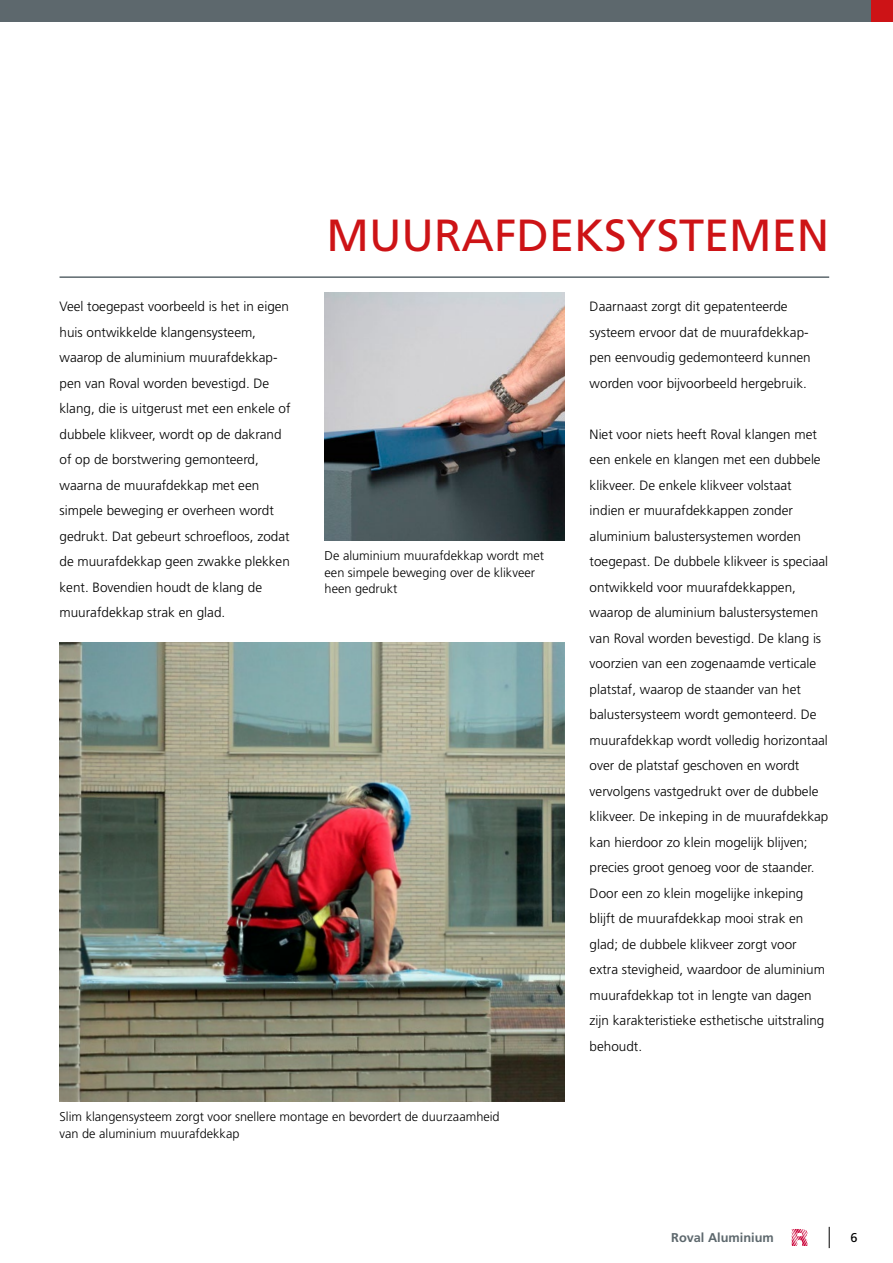
<style>
.page{position:relative;width:893px;height:1263px;background:#fff}
.page>*{position:absolute;margin:0;border:0;box-sizing:border-box;transform-origin:0 0}
.t1{font:45px "Frutiger LT Std";color:#cd1316}
.t2{font:300 13.5px/25.5px "Frutiger";color:#000}
.t3{font:300 12.75px/16.5px "Frutiger LT Std";color:#000}
.t4{font:700 12.75px "Frutiger LT Std";color:#5d686d}
.t5{font:12.75px "Frutiger";color:#000}
</style>
<div class="page">
<hr style="left:60px;top:276px;width:769px;height:2px;background:#5d686d">
<img style="left:325px;top:292px;width:239px;height:249px">
<img style="left:60px;top:643px;width:504px;height:458px">
<div style="left:0;top:0;width:893px;height:21px;background:#5d686d"></div>
<div style="left:872px;top:0;width:21px;height:21px;background:#cd1316"></div>
<svg style="left:792px;top:1229px;width:16px;height:17px"></svg>
<svg style="left:829px;top:1227px;width:1px;height:21px"></svg>
<h1 class="t1" style="left:327px;top:209px;width:504px">M UURAFDEKSYSTEMEN</h1>
<p class="t2" style="left:60px;top:294px;width:233px">Veel toegepast voorbeeld is het in eigen huis ontwikkelde klangensysteem, waarop de aluminium muurafdekkap&shy;pen van Roval worden bevestigd. De klang, die is uitgerust met een enkele of dubbele klikveer, wordt op de dakrand of op de borstwering gemonteerd, waarna de muurafdekkap met een simpele beweging er overheen wordt gedrukt. Dat gebeurt schroefloos, zodat de muurafdekkap geen zwakke plekken kent. Bovendien houdt de klang de muurafdekkap strak en glad.</p>
<p class="t2" style="left:590px;top:294px;width:223px">Daarnaast zorgt dit gepatenteerde systeem ervoor dat de muurafdekkap&shy;pen eenvoudig gedemonteerd kunnen worden voor bijvoorbeeld hergebruik.</p>
<p class="t2" style="left:590px;top:421px;width:240px">Niet voor niets heeft Roval klangen met een enkele en klangen met een dubbele klikveer. De enkele klikveer volstaat indien er muurafdekkappen zonder aluminium balustersystemen worden toegepast. De dubbele klikveer is speciaal ontwikkeld voor muurafdekkappen, waarop de aluminium balustersystemen van Roval worden bevestigd. De klang is voorzien van een zogenaamde verticale platstaf, waarop de staander van het balustersysteem wordt gemonteerd. De muurafdekkap wordt volledig horizontaal over de platstaf geschoven en wordt vervolgens vastgedrukt over de dubbele klikveer. De inkeping in de muurafdekkap kan hierdoor zo klein mogelijk blijven; precies groot genoeg voor de staander.<br>Door een zo klein mogelijke inkeping blijft de muurafdekkap mooi strak en glad; de dubbele klikveer zorgt voor extra stevigheid, waardoor de aluminium muurafdekkap tot in lengte van dagen zijn karakteristieke esthetische uitstraling behoudt.</p>
<p class="t3" style="left:325px;top:548px;width:221px">De aluminium muurafdekkap wordt met een simpele beweging over de klikveer heen gedrukt</p>
<p class="t3" style="left:60px;top:1109px;width:442px">Slim klangensysteem zorgt voor snellere montage en bevordert de duurzaamheid van de aluminium muurafdekkap</p>
<p class="t4" style="left:671px;top:1230px;width:104px">Roval Aluminium</p>
<p class="t5" style="left:850px;top:1230px;width:9px">6</p>
</div>
